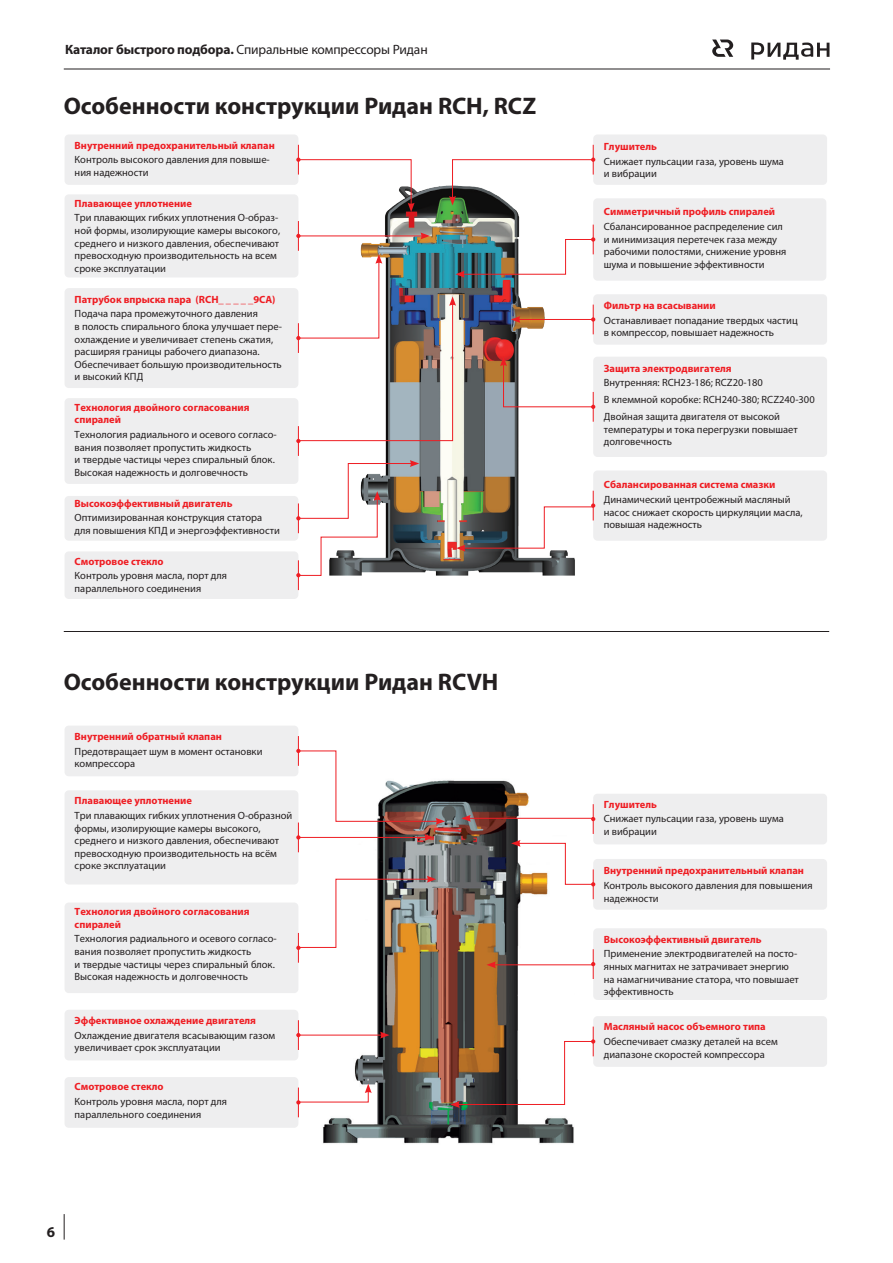
<style>
.page{position:relative;width:893px;height:1263px;background:#fff}
.page>*{position:absolute;margin:0;border:0;box-sizing:border-box;transform-origin:0 0}
.t1{font:700 24px "Myriad Pro";color:#231f20}
.t2{font:700 15px "Myriad Pro";color:#231f20}
.t3{font:13.5px "Myriad Pro";letter-spacing:-.01em;color:#231f20}
.t4{font:10.5px/12.6px "Myriad Pro";color:#231f20}
.t5{font:700 10.5px/12.6px "Myriad Pro";color:#ee1d23}
.s1{font-weight:700}
</style>
<div class="page">
<hr style="left:64px;top:69px;width:766px;height:1px;background:#231f20">
<svg style="left:751px;top:43px;width:78px;height:17px"></svg>
<svg style="left:712px;top:40px;width:21px;height:17px"></svg>
<svg style="left:64px;top:1214px;width:1px;height:25px"></svg>
<div style="left:65px;top:134px;width:233px;height:51px;background:#eeeeef;border-radius:4px"></div>
<div style="left:593px;top:134px;width:234px;height:51px;background:#eeeeef;border-radius:4px"></div>
<div style="left:593px;top:294px;width:234px;height:51px;background:#eeeeef;border-radius:4px"></div>
<div style="left:593px;top:357px;width:234px;height:100px;background:#eeeeef;border-radius:4px"></div>
<div style="left:593px;top:470px;width:234px;height:71px;background:#eeeeef;border-radius:4px"></div>
<div style="left:593px;top:198px;width:233px;height:83px;background:#eeeeef;border-radius:4px"></div>
<div style="left:65px;top:496px;width:233px;height:45px;background:#eeeeef;border-radius:4px"></div>
<div style="left:65px;top:551px;width:233px;height:48px;background:#eeeeef;border-radius:4px"></div>
<div style="left:65px;top:725px;width:233px;height:51px;background:#eeeeef;border-radius:4px"></div>
<div style="left:593px;top:794px;width:234px;height:50px;background:#eeeeef;border-radius:4px"></div>
<div style="left:593px;top:859px;width:234px;height:51px;background:#eeeeef;border-radius:4px"></div>
<div style="left:593px;top:1016px;width:234px;height:51px;background:#eeeeef;border-radius:4px"></div>
<div style="left:593px;top:928px;width:234px;height:72px;background:#eeeeef;border-radius:4px"></div>
<div style="left:65px;top:1010px;width:233px;height:50px;background:#eeeeef;border-radius:4px"></div>
<div style="left:65px;top:1077px;width:233px;height:51px;background:#eeeeef;border-radius:4px"></div>
<div style="left:65px;top:902px;width:233px;height:91px;background:#eeeeef;border-radius:4px"></div>
<div style="left:65px;top:790px;width:233px;height:94px;background:#eeeeef;border-radius:4px"></div>
<div style="left:65px;top:398px;width:233px;height:86px;background:#eeeeef;border-radius:4px"></div>
<div style="left:65px;top:194px;width:233px;height:83px;background:#eeeeef;border-radius:4px"></div>
<div style="left:65px;top:288px;width:233px;height:100px;background:#eeeeef;border-radius:4px"></div>
<img style="left:385px;top:185px;width:190px;height:391px">
<img style="left:316px;top:780px;width:258px;height:364px">
<hr style="left:64px;top:631px;width:765px;height:1px;background:#231f20">
<hr style="left:298px;top:145px;width:1px;height:30px;background:#ee1d23">
<hr style="left:298px;top:221px;width:1px;height:30px;background:#ee1d23">
<hr style="left:593px;top:145px;width:1px;height:30px;background:#ee1d23">
<hr style="left:298px;top:426px;width:1px;height:30px;background:#ee1d23">
<hr style="left:298px;top:560px;width:1px;height:30px;background:#ee1d23">
<hr style="left:298px;top:736px;width:1px;height:30px;background:#ee1d23">
<hr style="left:593px;top:804px;width:1px;height:30px;background:#ee1d23">
<hr style="left:593px;top:869px;width:1px;height:30px;background:#ee1d23">
<hr style="left:593px;top:949px;width:1px;height:30px;background:#ee1d23">
<hr style="left:593px;top:1026px;width:1px;height:30px;background:#ee1d23">
<hr style="left:298px;top:822px;width:1px;height:30px;background:#ee1d23">
<svg style="left:296px;top:835px;width:5px;height:4px"></svg>
<hr style="left:298px;top:933px;width:1px;height:30px;background:#ee1d23">
<hr style="left:298px;top:1020px;width:1px;height:30px;background:#ee1d23">
<svg style="left:296px;top:1033px;width:5px;height:4px"></svg>
<hr style="left:298px;top:1087px;width:1px;height:30px;background:#ee1d23">
<svg style="left:296px;top:158px;width:119px;height:54px"></svg>
<svg style="left:296px;top:460px;width:123px;height:117px"></svg>
<svg style="left:449px;top:158px;width:146px;height:47px"></svg>
<svg style="left:296px;top:225px;width:299px;height:218px"></svg>
<svg style="left:456px;top:491px;width:139px;height:61px"></svg>
<svg style="left:296px;top:749px;width:149px;height:76px"></svg>
<hr style="left:298px;top:837px;width:129px;height:1px;background:#ee1d23">
<svg style="left:424px;top:834px;width:10px;height:7px"></svg>
<svg style="left:296px;top:876px;width:140px;height:74px"></svg>
<hr style="left:298px;top:1035px;width:84px;height:1px;background:#ee1d23">
<svg style="left:380px;top:1032px;width:9px;height:6px"></svg>
<hr style="left:468px;top:818px;width:125px;height:1px;background:#ee1d23">
<svg style="left:461px;top:815px;width:10px;height:7px"></svg>
<svg style="left:511px;top:840px;width:84px;height:46px"></svg>
<hr style="left:494px;top:964px;width:99px;height:1px;background:#ee1d23">
<svg style="left:486px;top:961px;width:10px;height:7px"></svg>
<svg style="left:450px;top:1039px;width:145px;height:69px"></svg>
<svg style="left:296px;top:1084px;width:76px;height:20px"></svg>
<p class="t3" style="left:65px;top:41px;width:364px"><span class="s1">Каталог быстрого подбора.</span> Спиральные компрессоры Ридан</p>
<h1 class="t1" style="left:64px;top:90px;width:474px">Особенности конструкции Ридан RCH, RCZ</h1>
<p class="t5" style="left:75px;top:139px;width:202px">Внутренний предохранительный клапан</p>
<p class="t4" style="left:75px;top:153px;width:197px">Контроль высокого давления для повыше&shy;ния надежности</p>
<p class="t5" style="left:75px;top:196px;width:119px">Плавающее уплотнение</p>
<p class="t4" style="left:75px;top:211px;width:207px">Три плавающих гибких уплотнения O-образ&shy;ной формы, изолирующие камеры высокого, среднего и низкого давления, обеспечивают превосходную производительность на всем сроке эксплуатации</p>
<p class="t5" style="left:75px;top:292px;width:202px">Патрубок впрыска пара (RCH_ _ _ _ _9CA)</p>
<p class="t4" style="left:75px;top:307px;width:209px">Подача пара промежуточного давления<br>в полость спирального блока улучшает пере&shy;охлаждение и увеличивает степень сжатия, расширяя границы рабочего диапазона.<br>Обеспечивает большую производительность и высокий КПД</p>
<p class="t5" style="left:75px;top:400px;width:176px">Технология двойного согласования спиралей</p>
<p class="t4" style="left:75px;top:428px;width:204px">Технология радиального и осевого согласо&shy;вания позволяет пропустить жидкость<br>и твердые частицы через спиральный блок.<br>Высокая надежность и долговечность</p>
<p class="t5" style="left:75px;top:496px;width:159px">Высокоэффективный двигатель</p>
<p class="t4" style="left:75px;top:511px;width:207px">Оптимизированная конструкция статора для повышения КПД и энергоэффективности</p>
<p class="t5" style="left:75px;top:554px;width:91px">Смотровое стекло</p>
<p class="t4" style="left:75px;top:569px;width:154px">Контроль уровня масла, порт для параллельного соединения</p>
<h1 class="t1" style="left:64px;top:666px;width:436px">Особенности конструкции Ридан RCVH</h1>
<p class="t5" style="left:75px;top:730px;width:149px">Внутренний обратный клапан</p>
<p class="t4" style="left:75px;top:745px;width:189px">Предотвращает шум в момент остановки компрессора</p>
<p class="t5" style="left:75px;top:794px;width:119px">Плавающее уплотнение</p>
<p class="t4" style="left:75px;top:809px;width:219px">Три плавающих гибких уплотнения O-образной формы, изолирующие камеры высокого, среднего и низкого давления, обеспечивают превосходную производительность на всём сроке эксплуатации</p>
<p class="t5" style="left:75px;top:905px;width:176px">Технология двойного согласования спиралей</p>
<p class="t4" style="left:75px;top:932px;width:204px">Технология радиального и осевого согласо&shy;вания позволяет пропустить жидкость<br>и твердые частицы через спиральный блок.<br>Высокая надежность и долговечность</p>
<p class="t5" style="left:75px;top:1014px;width:183px">Эффективное охлаждение двигателя</p>
<p class="t4" style="left:75px;top:1029px;width:202px">Охлаждение двигателя всасывающим газом увеличивает срок эксплуатации</p>
<p class="t5" style="left:75px;top:1080px;width:91px">Смотровое стекло</p>
<p class="t4" style="left:75px;top:1095px;width:154px">Контроль уровня масла, порт для параллельного соединения</p>
<h2 class="t2" style="left:47px;top:1222px;width:10px">6</h2>
<p class="t5" style="left:604px;top:140px;width:55px">Глушитель</p>
<p class="t4" style="left:604px;top:155px;width:182px">Снижает пульсации газа, уровень шума и вибрации</p>
<p class="t5" style="left:604px;top:205px;width:173px">Симметричный профиль спиралей</p>
<p class="t4" style="left:604px;top:220px;width:184px">Сбалансированное распределение сил и минимизация перетечек газа между рабочими полостями, снижение уровня шума и повышение эффективности</p>
<p class="t5" style="left:604px;top:299px;width:114px">Фильтр на всасывании</p>
<p class="t4" style="left:604px;top:314px;width:195px">Останавливает попадание твердых частиц в компрессор, повышает надежность</p>
<p class="t5" style="left:604px;top:361px;width:129px">Защита электродвигателя</p>
<p class="t4" style="left:604px;top:374px;width:212px;line-height:16.8px">Внутренняя: RCH23-186; RCZ20-180<br>В клеммной коробке: RCH240-380; RCZ240-300<br>Двойная защита двигателя от высокой</p>
<p class="t4" style="left:604px;top:423px;width:195px">температуры и тока перегрузки повышает долговечность</p>
<p class="t5" style="left:604px;top:478px;width:173px">Сбалансированная система смазки</p>
<p class="t4" style="left:604px;top:493px;width:200px">Динамический центробежный масляный насос снижает скорость циркуляции масла, повышая надежность</p>
<p class="t5" style="left:604px;top:797px;width:55px">Глушитель</p>
<p class="t4" style="left:604px;top:812px;width:182px">Снижает пульсации газа, уровень шума и вибрации</p>
<p class="t5" style="left:604px;top:864px;width:202px">Внутренний предохранительный клапан</p>
<p class="t4" style="left:604px;top:879px;width:210px">Контроль высокого давления для повышения надежности</p>
<p class="t5" style="left:604px;top:932px;width:159px">Высокоэффективный двигатель</p>
<p class="t4" style="left:604px;top:947px;width:197px">Применение электродвигателей на посто&shy;янных магнитах не затрачивает энергию на намагничивание статора, что повышает эффективность</p>
<p class="t5" style="left:604px;top:1020px;width:164px">Масляный насос объемного типа</p>
<p class="t4" style="left:604px;top:1035px;width:175px">Обеспечивает смазку деталей на всем диапазоне скоростей компрессора</p>
</div>
